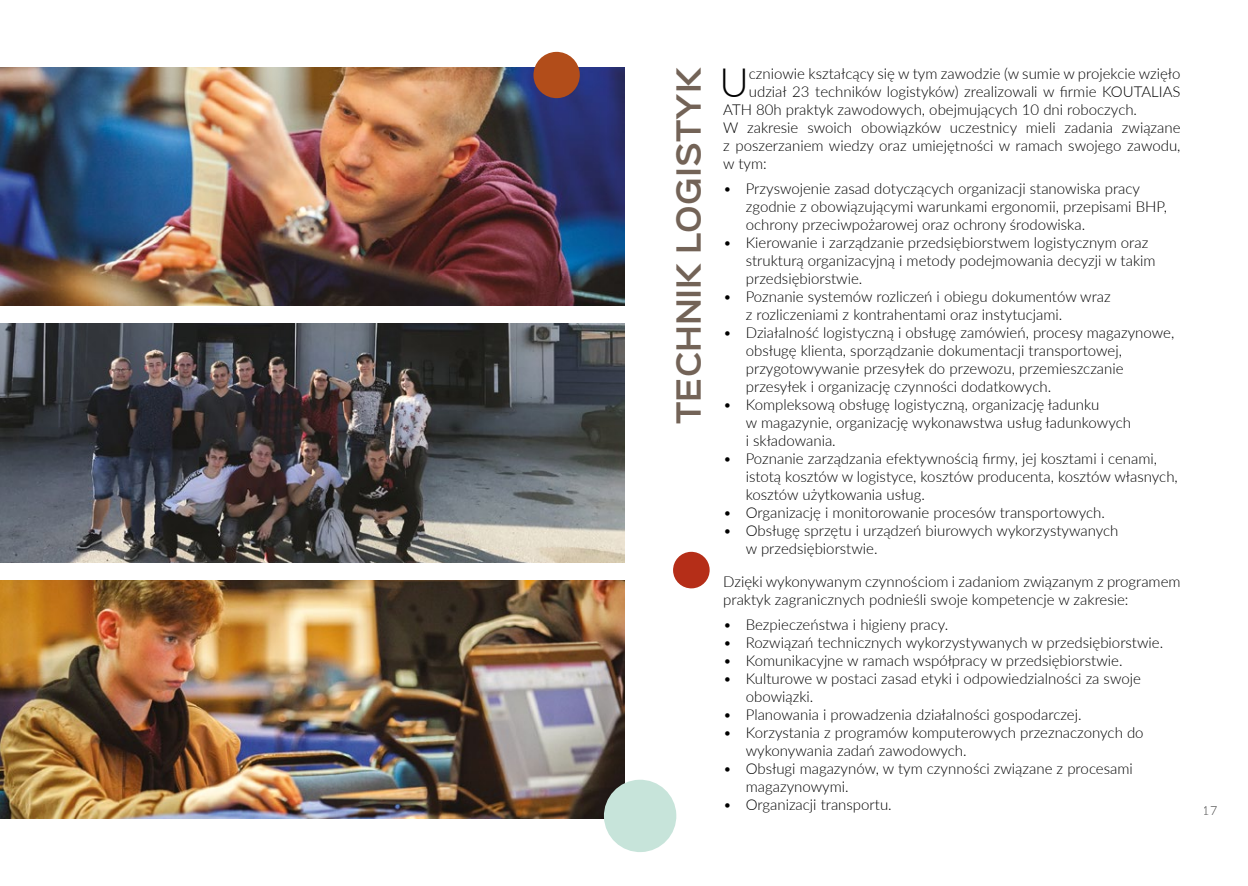
<style>
.page{position:relative;width:1248px;height:886px;background:#fff}
.page>*{position:absolute;margin:0;border:0;box-sizing:border-box;transform-origin:0 0}
.t1{font:300 40.5px "Lato";color:#000}
.t2{font:600 30px "Sinkin Sans 600";color:#736357}
.t3{font:300 15px/18px "Lato";color:#000}
.t4{font:300 12.5px "Lato";color:#000}
</style>
<div class="page">
<img style="left:0;top:67px;width:624px;height:239px">
<img style="left:0;top:324px;width:624px;height:238px">
<img style="left:0;top:580px;width:624px;height:238px">
<div style="left:672px;top:551px;width:38px;height:38px;background:#b52e18;border-radius:50%"></div>
<svg style="left:533px;top:51px;width:47px;height:48px;background:#a95f42"></svg>
<svg style="left:603px;top:779px;width:74px;height:73px"></svg>
<h2 class="t2" style="left:662px;top:424px;width:358px;rotate:-90deg">TECHNIK LOGISTYK</h2>
<h1 class="t1" style="left:719px;top:55px;width:31px">U</h1>
<p class="t3" style="left:748px;top:64px;width:433px">czniowie kształcący się w tym zawodzie (w sumie w projekcie wzięło</p>
<p class="t3" style="left:748px;top:82px;width:433px">udział 23 techników logistyków) zrealizowali w firmie KOUTALIAS</p>
<p class="t3" style="left:723px;top:100px;width:415px">ATH 80h praktyk zawodowych, obejmujących 10 dni roboczych.</p>
<p class="t3" style="left:723px;top:118px;width:459px">W zakresie swoich obowiązków uczestnicy mieli zadania związane</p>
<p class="t3" style="left:723px;top:136px;width:459px">z poszerzaniem wiedzy oraz umiejętności w ramach swojego zawodu,</p>
<p class="t3" style="left:723px;top:154px;width:45px">w tym:</p>
<p class="t3" style="left:745px;top:179px;width:422px;text-indent:-22px">• Przyswojenie zasad dotyczących organizacji stanowiska pracy zgodnie z obowiązującymi warunkami ergonomii, przepisami BHP, ochrony przeciwpożarowej oraz ochrony środowiska.</p>
<p class="t3" style="left:745px;top:233px;width:411px;text-indent:-22px">• Kierowanie i zarządzanie przedsiębiorstwem logistycznym oraz strukturą organizacyjną i metody podejmowania decyzji w takim przedsiębiorstwie.</p>
<p class="t3" style="left:745px;top:287px;width:366px;text-indent:-22px">• Poznanie systemów rozliczeń i obiegu dokumentów wraz z rozliczeniami z kontrahentami oraz instytucjami.</p>
<p class="t3" style="left:745px;top:323px;width:430px;text-indent:-22px">• Działalność logistyczną i obsługę zamówień, procesy magazynowe, obsługę klienta, sporządzanie dokumentacji transportowej, przygotowywanie przesyłek do przewozu, przemieszczanie przesyłek i organizację czynności dodatkowych.</p>
<p class="t3" style="left:745px;top:395px;width:387px;text-indent:-22px">• Kompleksową obsługę logistyczną, organizację ładunku<br>w magazynie, organizację wykonawstwa usług ładunkowych i składowania.</p>
<p class="t3" style="left:745px;top:449px;width:433px;text-indent:-22px">• Poznanie zarządzania efektywnością firmy, jej kosztami i cenami, istotą kosztów w logistyce, kosztów producenta, kosztów własnych, kosztów użytkowania usług.</p>
<p class="t3" style="left:723px;top:503px;width:383px">• Organizację i monitorowanie procesów transportowych.</p>
<p class="t3" style="left:745px;top:521px;width:374px;text-indent:-22px">• Obsługę sprzętu i urządzeń biurowych wykorzystywanych w przedsiębiorstwie.</p>
<p class="t3" style="left:723px;top:572px;width:459px">Dzięki wykonywanym czynnościom i zadaniom związanym z programem praktyk zagranicznych podnieśli swoje kompetencje w zakresie:</p>
<p class="t3" style="left:723px;top:615px;width:227px">• Bezpieczeństwa i higieny pracy.</p>
<p class="t3" style="left:723px;top:633px;width:441px">• Rozwiązań technicznych wykorzystywanych w przedsiębiorstwie.</p>
<p class="t3" style="left:723px;top:651px;width:400px">• Komunikacyjne w ramach współpracy w przedsiębiorstwie.</p>
<p class="t3" style="left:745px;top:669px;width:397px;text-indent:-22px">• Kulturowe w postaci zasad etyki i odpowiedzialności za swoje obowiązki.</p>
<p class="t3" style="left:723px;top:705px;width:360px">• Planowania i prowadzenia działalności gospodarczej.</p>
<p class="t3" style="left:745px;top:723px;width:399px;text-indent:-22px">• Korzystania z programów komputerowych przeznaczonych do wykonywania zadań zawodowych.</p>
<p class="t3" style="left:745px;top:759px;width:388px;text-indent:-22px">• Obsługi magazynów, w tym czynności związane z procesami magazynowymi.</p>
<p class="t3" style="left:723px;top:795px;width:170px">• Organizacji transportu.</p>
<p class="t4" style="left:1202px;top:802px;width:16px">17</p>
</div>
